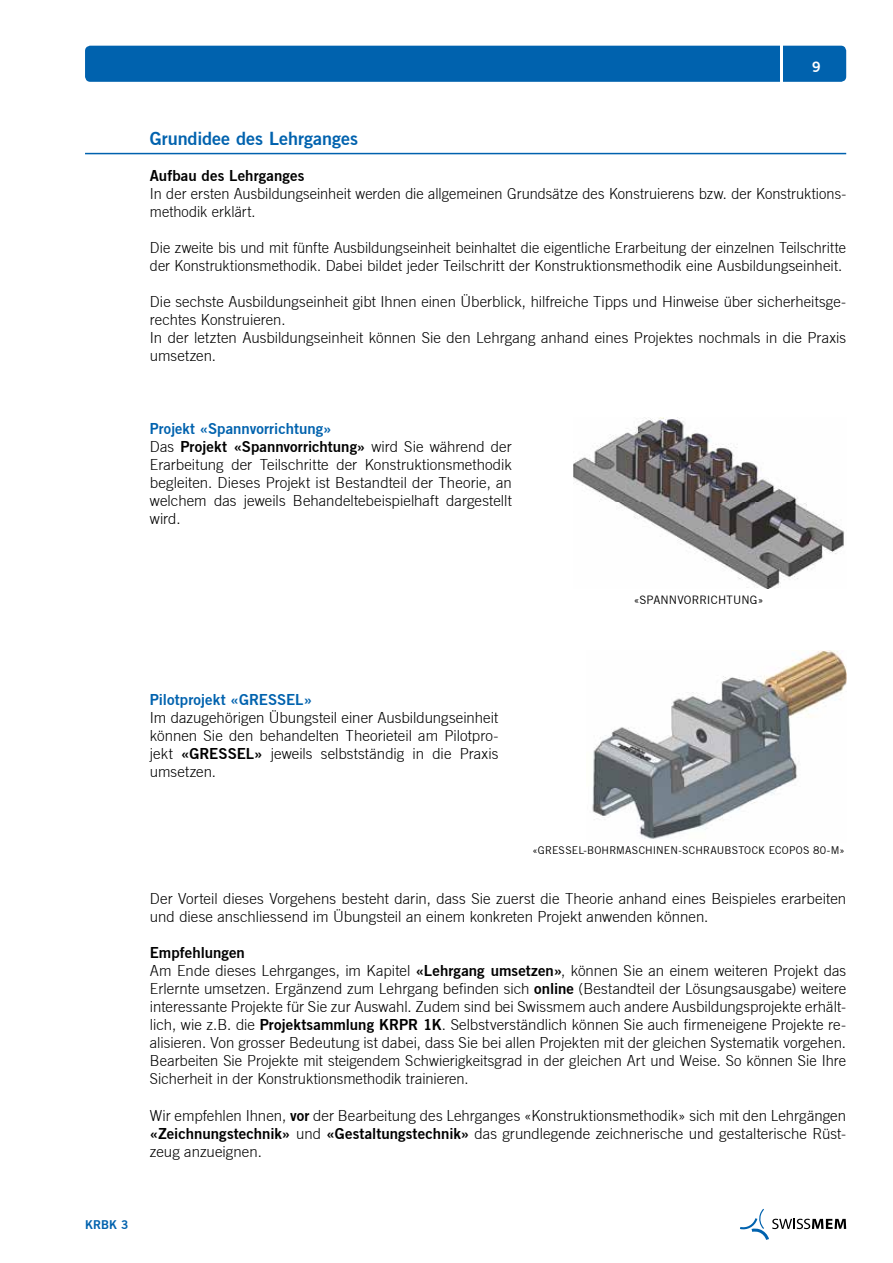
<style>
.page{position:relative;width:893px;height:1263px;background:#fff}
.page>*{position:absolute;margin:0;border:0;box-sizing:border-box;transform-origin:0 0}
.t1{font:18px "Trade Gothic Bold Two";color:#0062ae}
.t2{font:300 15px/18px "Trade Gothic";letter-spacing:.005em;color:#000}
.t3{font:15px/18px "Trade Gothic Bold Two";letter-spacing:.005em;color:#0062ae}
.t4{font:15px "Trade Gothic Bold Two";letter-spacing:.005em;color:#000}
.t5{font:14.25px "Trade Gothic Bold Two";color:#fff}
.t6{font:12px "Trade Gothic Bold Two";color:#0062ae}
.t7{font:11.4px "Trade Gothic";letter-spacing:.01em;color:#000}
.t8{font:10.5px "Trade Gothic";letter-spacing:.015em;color:#000}
.s1{font-family:"Trade Gothic";font-weight:300;color:#000}
.s2{color:#000}
.s3{font-family:"Trade Gothic Bold Two";font-weight:400}
</style>
<div class="page">
<div style="left:85px;top:46px;width:761px;height:36px;background:#0062ae;border-radius:5px"></div>
<hr style="left:85px;top:153px;width:761px;height:1px;background:#0062ae">
<hr style="left:780px;top:36px;width:2px;height:54px;background:#fff">
<svg style="left:740px;top:1209px;width:106px;height:31px"></svg>
<img style="left:592px;top:651px;width:254px;height:188px">
<img style="left:574px;top:417px;width:270px;height:171px">
<p class="t1" style="left:150px;top:127px;width:210px">Grundidee des Lehrganges</p>
<p class="t5" style="left:812px;top:58px;width:10px">9</p>
<p class="t4" style="left:150px;top:166px;width:156px">Aufbau des Lehrganges</p>
<p class="t2" style="left:150px;top:184px;width:698px">In der ersten Ausbildungseinheit werden die allgemeinen Grundsätze des Konstruierens bzw. der Konstruktions&shy;methodik erklärt.</p>
<p class="t2" style="left:150px;top:238px;width:698px">Die zweite bis und mit fünfte Ausbildungseinheit beinhaltet die eigentliche Erarbeitung der einzelnen Teilschritte der Konstruktionsmethodik. Dabei bildet jeder Teilschritt der Konstruktionsmethodik eine Ausbildungseinheit.</p>
<p class="t2" style="left:150px;top:293px;width:698px">Die sechste Ausbildungseinheit gibt Ihnen einen Überblick, hilfreiche Tipps und Hinweise über sicherheitsge&shy;rechtes Konstruieren.<br>In der letzten Ausbildungseinheit können Sie den Lehrgang anhand eines Projektes nochmals in die Praxis umsetzen.</p>
<p class="t3" style="left:150px;top:419px;width:363px">Projekt «Spannvorrichtung»<br><span class="s1">Das</span> <span class="s2">Projekt «Spannvorrichtung»</span> <span class="s1">wird Sie während der</span></p>
<p class="t2" style="left:150px;top:455px;width:363px;text-align:justify">Erarbeitung der Teilschritte der Konstruktionsmethodik begleiten. Dieses Projekt ist Bestandteil der Theorie, an welchem das jeweils Behandeltebeispielhaft dargestellt wird.</p>
<p class="t7" style="left:634px;top:593px;width:131px">«SPANNVORRICHTUNG»</p>
<p class="t3" style="left:150px;top:690px;width:164px">Pilotprojekt «GRESSEL»</p>
<p class="t2" style="left:150px;top:708px;width:350px;text-align:justify">Im dazugehörigen Übungsteil einer Ausbildungseinheit können Sie den behandelten Theorieteil am Pilotpro&shy;jekt <span class="s3">«GRESSEL»</span> jeweils selbstständig in die Praxis umsetzen.</p>
<p class="t8" style="left:532px;top:844px;width:314px">«GRESSEL-BOHRMASCHINEN-SCHRAUBSTOCK ECOPOS 80-M»</p>
<p class="t2" style="left:150px;top:889px;width:698px">Der Vorteil dieses Vorgehens besteht darin, dass Sie zuerst die Theorie anhand eines Beispieles erarbeiten und diese anschliessend im Übungsteil an einem konkreten Projekt anwenden können.</p>
<p class="t4" style="left:150px;top:943px;width:97px">Empfehlungen</p>
<p class="t2" style="left:150px;top:961px;width:698px;text-align:justify">Am Ende dieses Lehrganges, im Kapitel <span class="s3">«Lehrgang umsetzen»</span>, können Sie an einem weiteren Projekt das Erlernte umsetzen. Ergänzend zum Lehrgang befinden sich <span class="s3">online</span> (Bestandteil der Lösungsausgabe) weitere interessante Projekte für Sie zur Auswahl. Zudem sind bei Swissmem auch andere Ausbildungsprojekte erhält&shy;lich, wie z.B. die <span class="s3">Projektsammlung KRPR 1K</span>. Selbstverständlich können Sie auch firmeneigene Projekte re&shy;alisieren. Von grosser Bedeutung ist dabei, dass Sie bei allen Projekten mit der gleichen Systematik vorgehen.<br>Bearbeiten Sie Projekte mit steigendem Schwierigkeitsgrad in der gleichen Art und Weise. So können Sie Ihre Sicherheit in der Konstruktionsmethodik trainieren.</p>
<p class="t2" style="left:150px;top:1106px;width:698px;text-align:justify">Wir empfehlen Ihnen, <span class="s3">vor</span> der Bearbeitung des Lehrganges «Konstruktionsmethodik» sich mit den Lehrgängen <span class="s3">«Zeichnungstechnik»</span> und <span class="s3">«Gestaltungstechnik»</span> das grundlegende zeichnerische und gestalterische Rüst&shy;zeug anzueignen.</p>
<p class="t6" style="left:85px;top:1217px;width:45px">KRBK 3</p>
</div>
